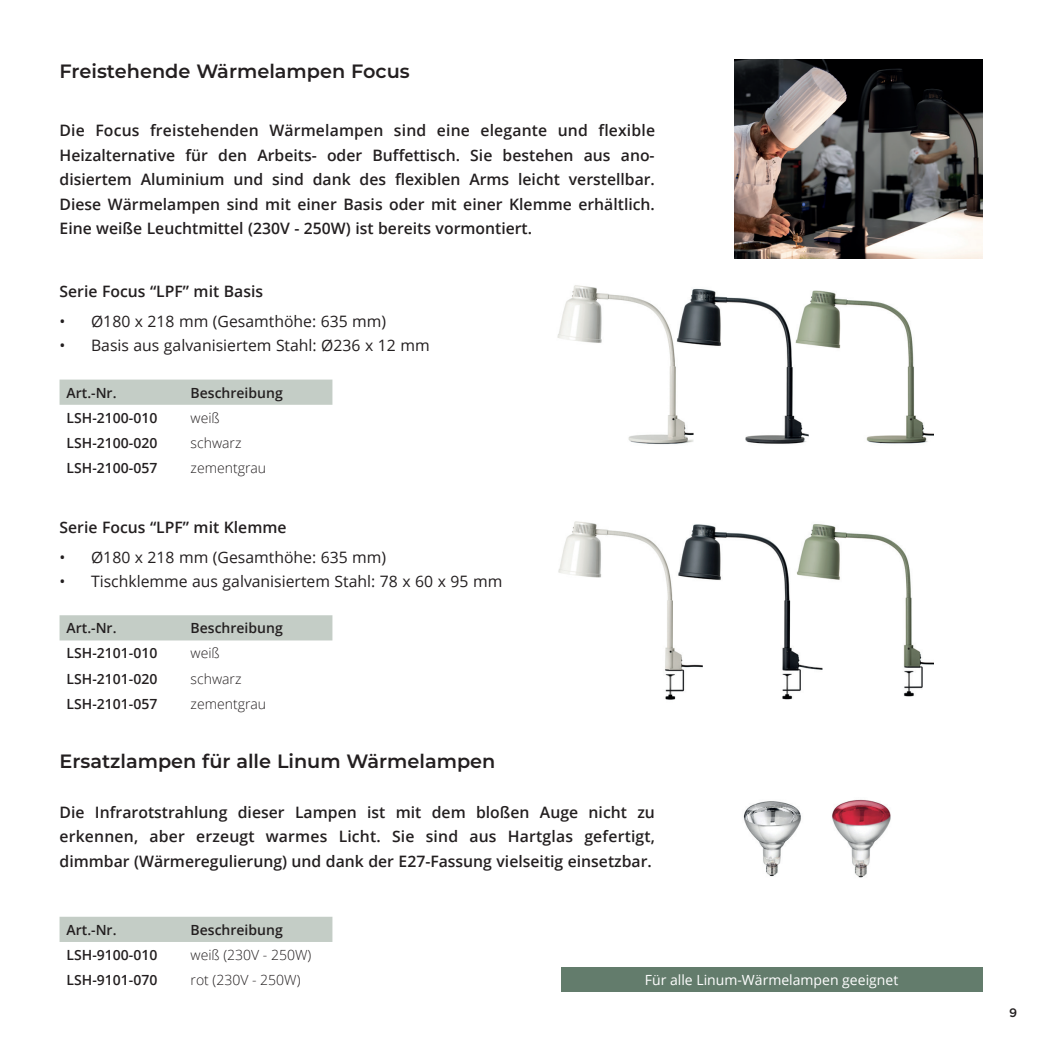
<style>
.page{position:relative;width:1042px;height:1042px;background:#fff}
.page>*{position:absolute;margin:0;border:0;box-sizing:border-box;transform-origin:0 0}
.t1{font:600 19.25px "Montserrat";color:#231f20}
.t2{font:600 15.75px/24.5px "Open Sans";color:#231f20;text-align:justify}
.t3{font:15.75px "Open Sans";color:#231f20}
.t4{font:600 14px "Open Sans";color:#231f20}
.t5{font:300 14px "Open Sans";color:#231f20}
.t6{font:14px "Open Sans";color:#fff}
.t7{font:500 12.25px "Gotham";color:#231f20}
</style>
<div class="page">
<img style="left:808px;top:290px;width:125px;height:154px">
<img style="left:693px;top:288px;width:115px;height:156px">
<img style="left:557px;top:285px;width:136px;height:160px">
<img style="left:822px;top:524px;width:111px;height:173px">
<img style="left:703px;top:524px;width:119px;height:176px">
<img style="left:558px;top:521px;width:145px;height:179px">
<div style="left:60px;top:917px;width:272px;height:25px;background:#c4cdc6"></div>
<svg style="left:60px;top:379px;width:272px;height:26px;background:#c5cec7"></svg>
<div style="left:60px;top:615px;width:272px;height:25px;background:#c4cdc6"></div>
<img style="left:832px;top:799px;width:59px;height:79px">
<img style="left:743px;top:801px;width:58px;height:76px">
<img style="left:734px;top:60px;width:248px;height:198px">
<div style="left:561px;top:967px;width:421px;height:25px;background:#637c6c"></div>
<p class="t1" style="left:60px;top:58px;width:352px">Freistehende Wärmelampen Focus</p>
<p class="t2" style="left:60px;top:118px;width:597px">Die Focus freistehenden Wärmelampen sind eine elegante und flexible Heizalternative für den Arbeits- oder Buffettisch. Sie bestehen aus ano&shy;disiertem Aluminium und sind dank des flexiblen Arms leicht verstellbar.<br>Diese Wärmelampen sind mit einer Basis oder mit einer Klemme erhältlich.<br>Eine weiße Leuchtmittel (230V - 250W) ist bereits vormontiert.</p>
<p class="t2" style="left:60px;top:279px;width:205px">Serie Focus “LPF” mit Basis</p>
<p class="t3" style="left:60px;top:310px;width:328px">• Ø180 x 218 mm (Gesamthöhe: 635 mm)</p>
<p class="t3" style="left:60px;top:335px;width:372px">• Basis aus galvanisiertem Stahl: Ø236 x 12 mm</p>
<p class="t4" style="left:67px;top:383px;width:51px">Art.-Nr.</p>
<p class="t4" style="left:191px;top:383px;width:94px">Beschreibung</p>
<p class="t4" style="left:67px;top:408px;width:92px">LSH-2100-010</p>
<p class="t5" style="left:191px;top:408px;width:31px">weiß</p>
<p class="t4" style="left:67px;top:433px;width:92px">LSH-2100-020</p>
<p class="t5" style="left:191px;top:433px;width:52px">schwarz</p>
<p class="t4" style="left:67px;top:458px;width:92px">LSH-2100-057</p>
<p class="t5" style="left:191px;top:458px;width:77px">zementgrau</p>
<p class="t2" style="left:60px;top:515px;width:228px">Serie Focus “LPF” mit Klemme</p>
<p class="t3" style="left:60px;top:546px;width:328px">• Ø180 x 218 mm (Gesamthöhe: 635 mm)</p>
<p class="t3" style="left:60px;top:570px;width:444px">• Tischklemme aus galvanisiertem Stahl: 78 x 60 x 95 mm</p>
<p class="t4" style="left:67px;top:618px;width:51px">Art.-Nr.</p>
<p class="t4" style="left:191px;top:618px;width:94px">Beschreibung</p>
<p class="t4" style="left:67px;top:644px;width:92px">LSH-2101-010</p>
<p class="t5" style="left:191px;top:644px;width:31px">weiß</p>
<p class="t4" style="left:67px;top:669px;width:92px">LSH-2101-020</p>
<p class="t5" style="left:191px;top:669px;width:52px">schwarz</p>
<p class="t4" style="left:67px;top:694px;width:92px">LSH-2101-057</p>
<p class="t5" style="left:191px;top:694px;width:77px">zementgrau</p>
<p class="t1" style="left:60px;top:747px;width:437px">Ersatzlampen für alle Linum Wärmelampen</p>
<p class="t2" style="left:60px;top:799px;width:597px">Die Infrarotstrahlung dieser Lampen ist mit dem bloßen Auge nicht zu erkennen, aber erzeugt warmes Licht. Sie sind aus Hartglas gefertigt, dimmbar (Wärmeregulierung) und dank der E27-Fassung vielseitig einsetzbar.</p>
<p class="t4" style="left:67px;top:920px;width:51px">Art.-Nr.</p>
<p class="t4" style="left:191px;top:920px;width:94px">Beschreibung</p>
<p class="t4" style="left:67px;top:945px;width:92px">LSH-9100-010</p>
<p class="t5" style="left:191px;top:945px;width:122px">weiß (230V - 250W)</p>
<p class="t4" style="left:67px;top:970px;width:92px">LSH-9101-070</p>
<p class="t5" style="left:191px;top:970px;width:111px">rot (230V - 250W)</p>
<p class="t6" style="left:645px;top:970px;width:255px">Für alle Linum-Wärmelampen geeignet</p>
<p class="t7" style="left:1009px;top:1005px;width:10px">9</p>
</div>
